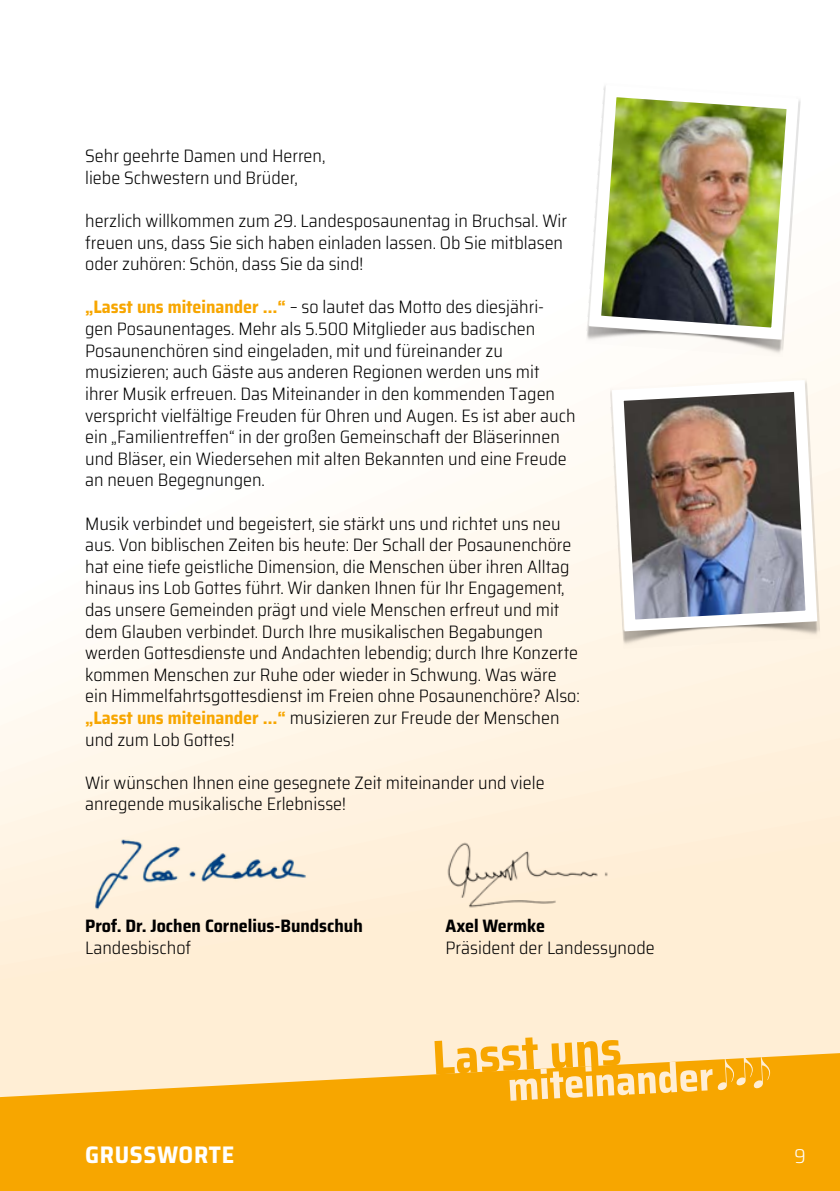
<style>
.page{position:relative;width:840px;height:1191px;background:#fff}
.page>*{position:absolute;margin:0;border:0;box-sizing:border-box;transform-origin:0 0}
.t1{font:300 semi-condensed 26px "Saira";letter-spacing:.03em;color:#fff}
.t2{font:700 semi-condensed 24px "Saira";letter-spacing:.03em;color:#fff}
.t3{font:300 semi-condensed 20px "Saira";color:#fff}
.t4{font:300 semi-condensed 18px/21.6px "Saira";color:#000}
.t5{font:700 semi-condensed 18px "Saira";color:#000}
.s1{font-weight:700;color:#f7a600}
</style>
<div class="page">
<svg style="left:120px;top:645px;width:719px;height:14px;fill:#fff7ea"></svg>
<svg style="left:90px;top:659px;width:749px;height:13px;fill:#fff7e9"></svg>
<svg style="left:59px;top:672px;width:780px;height:13px;fill:#fff7e9"></svg>
<svg style="left:26px;top:685px;width:813px;height:14px;fill:#fff5e6"></svg>
<svg style="left:0;top:699px;width:839px;height:13px;fill:#fff5e6"></svg>
<svg style="left:0;top:712px;width:839px;height:13px;fill:#fff5e6"></svg>
<svg style="left:0;top:725px;width:839px;height:13px;background:#fff4e5"></svg>
<svg style="left:0;top:738px;width:839px;height:13px;background:#fff4e4"></svg>
<svg style="left:0;top:751px;width:839px;height:13px;background:#fff3e3"></svg>
<svg style="left:0;top:764px;width:839px;height:13px;background:#fff3e2"></svg>
<svg style="left:0;top:777px;width:839px;height:13px;background:#fff2e1"></svg>
<svg style="left:0;top:790px;width:839px;height:13px;background:#fff2e0"></svg>
<div style="left:0;top:803px;width:839px;height:13px;background:#fff2df"></div>
<div style="left:0;top:816px;width:839px;height:12px;background:#fff2de"></div>
<svg style="left:0;top:828px;width:839px;height:13px;background:#fff0dc"></svg>
<svg style="left:0;top:841px;width:839px;height:13px;background:#fff0db"></svg>
<div style="left:0;top:854px;width:839px;height:199px;background:#ffeed5"></div>
<svg style="left:0;top:1053px;width:839px;height:138px;background:#f8b01e"></svg>
<svg style="left:434px;top:1037px;width:335px;height:63px;background:#fac865"></svg>
<img style="left:89px;top:835px;width:223px;height:75px">
<img style="left:445px;top:840px;width:164px;height:70px">
<img style="left:742px;top:345px;width:42px;height:12px">
<img style="left:586px;top:86px;width:215px;height:259px">
<div style="left:609px;top:637px;width:211px;height:11px;background:#fdf3e4"></div>
<img style="left:605px;top:374px;width:217px;height:263px">
<p class="t4" style="left:85px;top:145px;width:242px">Sehr geehrte Damen und Herren, liebe Schwestern und Brüder,</p>
<p class="t4" style="left:85px;top:209px;width:483px">herzlich willkommen zum 29. Landesposaunentag in Bruchsal. Wir freuen uns, dass Sie sich haben einladen lassen. Ob Sie mitblasen oder zuhören: Schön, dass Sie da sind!</p>
<p class="t4" style="left:85px;top:296px;width:491px"><span class="s1">„Lasst uns miteinander …“</span> – so lautet das Motto des diesjähri&shy;gen Posaunentages. Mehr als 5.500 Mitglieder aus badischen Posaunenchören sind eingeladen, mit und füreinander zu musizieren; auch Gäste aus anderen Regionen werden uns mit ihrer Musik erfreuen. Das Miteinander in den kommenden Tagen verspricht vielfältige Freuden für Ohren und Augen. Es ist aber auch ein „Familientreffen“ in der großen Gemeinschaft der Bläserinnen und Bläser, ein Wiedersehen mit alten Bekannten und eine Freude an neuen Begegnungen.</p>
<p class="t4" style="left:85px;top:512px;width:496px">Musik verbindet und begeistert, sie stärkt uns und richtet uns neu aus. Von biblischen Zeiten bis heute: Der Schall der Posaunenchöre hat eine tiefe geistliche Dimension, die Menschen über ihren Alltag hinaus ins Lob Gottes führt. Wir danken Ihnen für Ihr Engagement, das unsere Gemeinden prägt und viele Menschen erfreut und mit dem Glauben verbindet. Durch Ihre musikalischen Begabungen werden Gottesdienste und Andachten lebendig; durch Ihre Konzerte kommen Menschen zur Ruhe oder wieder in Schwung. Was wäre ein Himmelfahrtsgottesdienst im Freien ohne Posaunenchöre? Also: <span class="s1">„Lasst uns miteinander …“</span> musizieren zur Freude der Menschen und zum Lob Gottes!</p>
<p class="t4" style="left:85px;top:771px;width:460px">Wir wünschen Ihnen eine gesegnete Zeit miteinander und viele anregende musikalische Erlebnisse!</p>
<p class="t5" style="left:85px;top:912px;width:279px">Prof. Dr. Jochen Cornelius-Bundschuh</p>
<p class="t5" style="left:445px;top:912px;width:101px">Axel Wermke</p>
<p class="t4" style="left:85px;top:936px;width:108px">Landesbischof</p>
<p class="t4" style="left:445px;top:936px;width:210px">Präsident der Landessynode</p>
<h1 class="t1" style="left:84px;top:1125px;width:163px">Grussworte</h1>
<h2 class="t2" style="left:85px;top:1136px;width:151px">Grussworte</h2>
<p class="t3" style="left:794px;top:1140px;width:13px">9</p>
</div>
